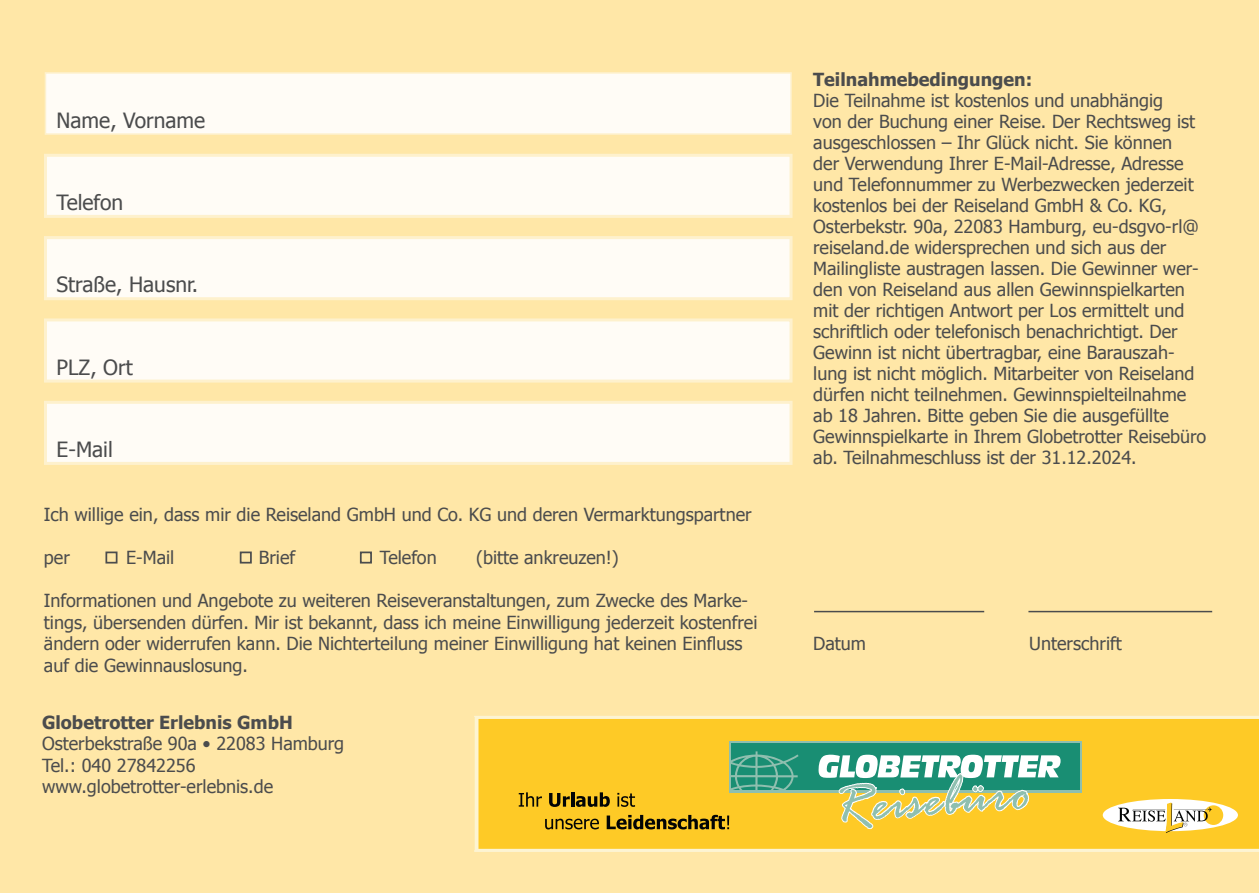
<style>
.page{position:relative;width:1259px;height:893px;background:#ffe7a7}
.page>*{position:absolute;margin:0;border:0;box-sizing:border-box;transform-origin:0 0}
.t1{font:21px "Tahoma";color:#4b4c4d}
.t2{font:18px/21px "Tahoma";color:#4b4c4d}
.t3{font:700 18px "Tahoma";color:#4b4c4d}
</style>
<div class="page">
<div style="left:45px;top:72px;width:747px;height:63px;background:#fffcf6;border:2px solid #fef3d2"></div>
<div style="left:44px;top:236px;width:748px;height:64px;background:#fffcf6;border:3px solid #fef3d2"></div>
<div style="left:44px;top:318px;width:748px;height:65px;background:#fffcf6;border:3px solid #fef3d2"></div>
<div style="left:44px;top:154px;width:748px;height:64px;background:#fffcf6;border:3px solid #fef3d2"></div>
<div style="left:44px;top:401px;width:748px;height:64px;background:#fffcf6;border:3px solid #fef3d2"></div>
<div style="left:105px;top:551px;width:12px;height:12px;border:2px solid #4b4c4d"></div>
<div style="left:240px;top:551px;width:12px;height:12px;border:2px solid #4b4c4d"></div>
<div style="left:360px;top:551px;width:12px;height:12px;border:2px solid #4b4c4d"></div>
<hr style="left:814px;top:611px;width:170px;height:1px;background:#4b4c4d">
<hr style="left:1028px;top:611px;width:184px;height:1px;background:#4b4c4d">
<svg style="left:474px;top:716px;width:785px;height:136px;background:#fdcc33"></svg>
<svg style="left:519px;top:792px;width:23px;height:15px"></svg>
<svg style="left:549px;top:793px;width:21px;height:14px"></svg>
<hr style="left:571px;top:792px;width:3px;height:15px;background:#030505">
<svg style="left:576px;top:792px;width:34px;height:15px"></svg>
<svg style="left:617px;top:793px;width:18px;height:14px"></svg>
<svg style="left:545px;top:819px;width:54px;height:10px"></svg>
<svg style="left:606px;top:815px;width:123px;height:14px;background:#876d16"></svg>
<div style="left:1102px;top:799px;width:136px;height:32px;background:#fff;border-radius:50%"></div>
<div style="left:1203px;top:805px;width:20px;height:20px;background:#feca25;border-radius:50%"></div>
<svg style="left:1118px;top:803px;width:94px;height:30px"></svg>
<div style="left:729px;top:741px;width:352px;height:51px;background:#8fbfaf"></div>
<div style="left:731px;top:743px;width:348px;height:47px;background:#198e73"></div>
<svg style="left:731px;top:751px;width:67px;height:39px"></svg>
<svg style="left:818px;top:755px;width:243px;height:75px"></svg>
<p class="t1" style="left:57px;top:106px;width:150px">Name, Vorname</p>
<p class="t1" style="left:57px;top:188px;width:68px">Telefon</p>
<p class="t1" style="left:57px;top:270px;width:143px">Straße, Hausnr.</p>
<p class="t1" style="left:57px;top:353px;width:78px">PLZ, Ort</p>
<p class="t1" style="left:57px;top:435px;width:58px">E-Mail</p>
<p class="t2" style="left:44px;top:503px;width:709px">Ich willige ein, dass mir die Reiseland GmbH und Co. KG und deren Vermarktungspartner</p>
<p class="t2" style="left:44px;top:546px;width:27px">per</p>
<p class="t2" style="left:126px;top:546px;width:50px">E-Mail</p>
<p class="t2" style="left:259px;top:546px;width:38px">Brief</p>
<p class="t2" style="left:380px;top:546px;width:58px">Telefon</p>
<p class="t2" style="left:476px;top:546px;width:144px">(bitte ankreuzen!)</p>
<p class="t2" style="left:44px;top:589px;width:715px">Informationen und Angebote zu weiteren Reiseveranstaltungen, zum Zwecke des Marke&shy;tings, übersenden dürfen. Mir ist bekannt, dass ich meine Einwilligung jederzeit kostenfrei ändern oder widerrufen kann. Die Nichterteilung meiner Einwilligung hat keinen Einfluss auf die Gewinnauslosung.</p>
<p class="t3" style="left:42px;top:709px;width:252px">Globetrotter Erlebnis GmbH</p>
<p class="t2" style="left:42px;top:732px;width:304px">Osterbekstraße 90a • 22083 Hamburg<br>Tel.: 040 27842256 www.globetrotter-erlebnis.de</p>
<p class="t3" style="left:813px;top:67px;width:221px">Teilnahmebedingungen:</p>
<p class="t2" style="left:813px;top:89px;width:394px">Die Teilnahme ist kostenlos und unabhängig<br>von der Buchung einer Reise. Der Rechtsweg ist ausgeschlossen – Ihr Glück nicht. Sie können<br>der Verwendung Ihrer E-Mail-Adresse, Adresse und Telefonnummer zu Werbezwecken jederzeit kostenlos bei der Reiseland GmbH &amp; Co. KG, Osterbekstr. 90a, 22083 Hamburg, eu-dsgvo-rl@ reiseland.de widersprechen und sich aus der Mailingliste austragen lassen. Die Gewinner wer&shy;den von Reiseland aus allen Gewinnspielkarten mit der richtigen Antwort per Los ermittelt und schriftlich oder telefonisch benachrichtigt. Der Gewinn ist nicht übertragbar, eine Barauszah&shy;lung ist nicht möglich. Mitarbeiter von Reiseland dürfen nicht teilnehmen. Gewinnspielteilnahme ab 18 Jahren. Bitte geben Sie die ausgefüllte Gewinnspielkarte in Ihrem Globetrotter Reisebüro ab. Teilnahmeschluss ist der 31.12.2024.</p>
<p class="t2" style="left:813px;top:632px;width:54px">Datum</p>
<p class="t2" style="left:1029px;top:632px;width:94px">Unterschrift</p>
</div>
